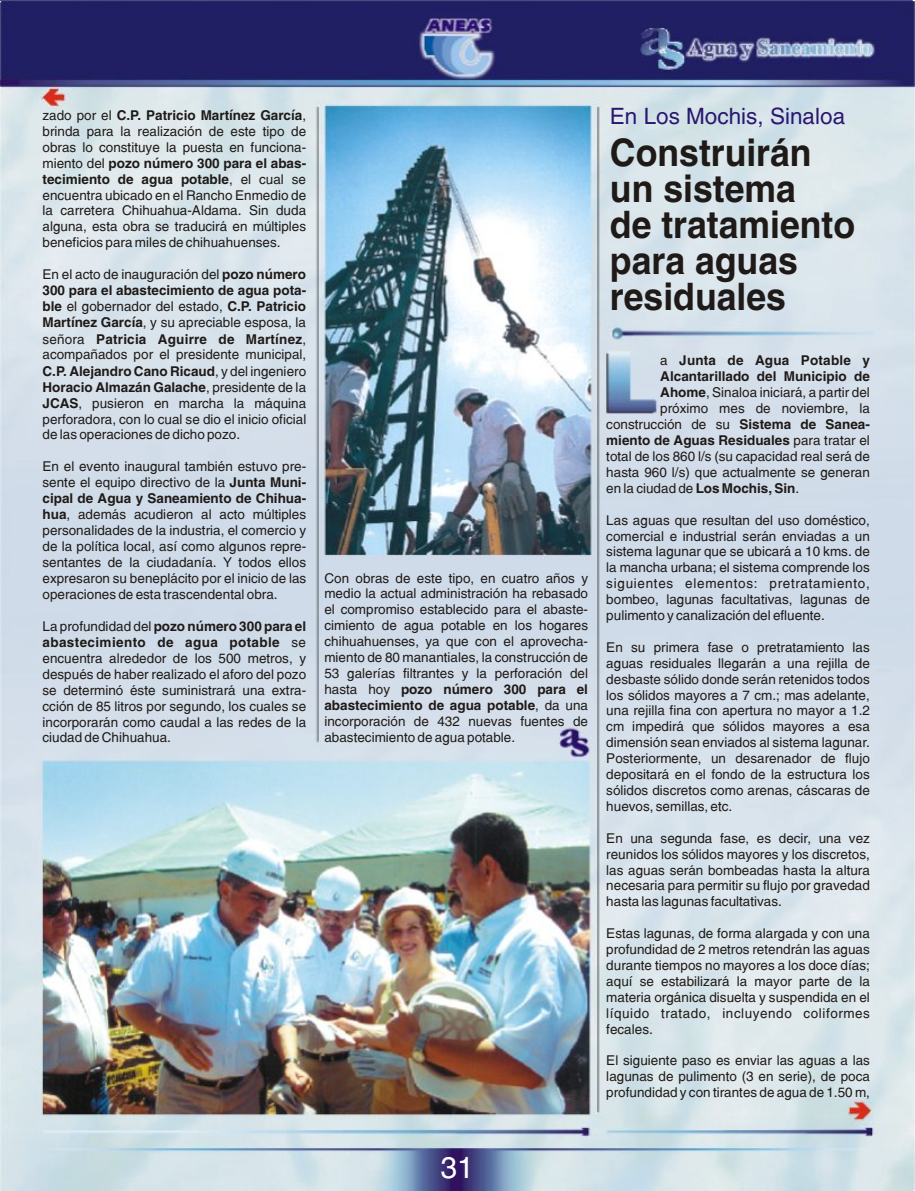
<style>
.page{position:relative;width:915px;height:1191px;background:#fff}
.page>*{position:absolute;margin:0;border:0;box-sizing:border-box;transform-origin:0 0}
.t1{font:700 37.8px/36px "Switzerland";color:#1f1a17;scale:.94 1}
.t2{font:30px "Switzerland";color:#fff}
.t3{font:22.5px "Switzerland";color:#291770}
.t4{font:13.5px/15.9px "Switzerland";color:#1f1a17;text-align:justify}
.t5{font:700 13.5px "Switzerland";color:#1f1a17}
.s1{font-weight:700}
.s2{font-weight:400}
</style>
<div class="page">
<img style="left:0;top:0;width:914px;height:1191px">
<p class="t4" style="left:43px;top:108px;width:265px">zado por el <span class="s1">C.P. Patricio Martínez García</span>, brinda para la realización de este tipo de obras lo constituye la puesta en funciona&shy;miento del <span class="s1">pozo número 300 para el abas&shy;tecimiento de agua potable</span>, el cual se encuentra ubicado en el Rancho Enmedio de la carretera Chihuahua-Aldama. Sin duda alguna, esta obra se traducirá en múltiples beneficios para miles de chihuahuenses.</p>
<p class="t4" style="left:43px;top:268px;width:265px">En el acto de inauguración del <span class="s1">pozo número 300 para el abastecimiento de agua pota&shy;ble</span> el gobernador del estado, <span class="s1">C.P. Patricio Martínez García</span>, y su apreciable esposa, la señora <span class="s1">Patricia Aguirre de Martínez</span>, acompañados por el presidente municipal, <span class="s1">C.P. Alejandro Cano Ricaud</span>, y del ingeniero <span class="s1">Horacio Almazán Galache</span>, presidente de la <span class="s1">JCAS</span>, pusieron en marcha la máquina perforadora, con lo cual se dio el inicio oficial de las operaciones de dicho pozo.</p>
<p class="t4" style="left:43px;top:460px;width:265px">En el evento inaugural también estuvo pre&shy;sente el equipo directivo de la <span class="s1">Junta Muni&shy;cipal de Agua y Saneamiento de Chihua&shy;hua</span>, además acudieron al acto múltiples personalidades de la industria, el comercio y de la política local, así como algunos repre&shy;sentantes de la ciudadanía. Y todos ellos expresaron su beneplácito por el inicio de las operaciones de esta trascendental obra.</p>
<p class="t4" style="left:43px;top:620px;width:265px">La profundidad del <span class="s1">pozo número 300 para el abastecimiento de agua potable</span> se encuentra alrededor de los 500 metros, y después de haber realizado el aforo del pozo se determinó éste suministrará una extra&shy;cción de 85 litros por segundo, los cuales se incorporarán como caudal a las redes de la ciudad de Chihuahua.</p>
<p class="t4" style="left:324px;top:571px;width:265px">Con obras de este tipo, en cuatro años y medio la actual administración ha rebasado el compromiso establecido para el abaste&shy;cimiento de agua potable en los hogares chihuahuenses, ya que con el aprovecha&shy;miento de 80 manantiales, la construcción de 53 galerías filtrantes y la perforación del hasta hoy <span class="s1">pozo número 300 para el abastecimiento de agua potable</span>, da una incorporación de 432 nuevas fuentes de abastecimiento de agua potable.</p>
<h3 class="t3" style="left:610px;top:107px;width:237px">En Los Mochis, Sinaloa</h3>
<h1 class="t1" style="left:610px;top:138px;width:262px">Construirán un sistema<br>de tratamiento para aguas residuales</h1>
<p class="t5" style="left:660px;top:355px;width:211px"><span class="s2">a</span> Junta de Agua Potable y</p>
<p class="t5" style="left:660px;top:371px;width:211px">Alcantarillado del Municipio de</p>
<p class="t4" style="left:660px;top:386px;width:211px"><span class="s1">Ahome</span>, Sinaloa iniciará, a partir del</p>
<p class="t4" style="left:660px;top:401px;width:211px">próximo mes de noviembre, la</p>
<p class="t4" style="left:606px;top:417px;width:265px">construcción de su <span class="s1">Sistema de Sanea-</span></p>
<p class="t5" style="left:606px;top:435px;width:265px">miento de Aguas Residuales <span class="s2">para tratar el</span></p>
<p class="t4" style="left:606px;top:449px;width:265px">total de los 860 l/s (su capacidad real será de</p>
<p class="t4" style="left:606px;top:465px;width:265px">hasta 960 l/s) que actualmente se generan</p>
<p class="t4" style="left:606px;top:481px;width:194px">en la ciudad de <span class="s1">Los Mochis, Sin</span>.</p>
<p class="t4" style="left:606px;top:513px;width:265px">Las aguas que resultan del uso doméstico, comercial e industrial serán enviadas a un sistema lagunar que se ubicará a 10 kms. de la mancha urbana; el sistema comprende los siguientes elementos: pretratamiento, bombeo, lagunas facultativas, lagunas de pulimento y canalización del efluente.</p>
<p class="t4" style="left:606px;top:640px;width:265px">En su primera fase o pretratamiento las aguas residuales llegarán a una rejilla de desbaste sólido donde serán retenidos todos los sólidos mayores a 7 cm.; mas adelante, una rejilla fina con apertura no mayor a 1.2 cm impedirá que sólidos mayores a esa dimensión sean enviados al sistema lagunar.<br>Posteriormente, un desarenador de flujo depositará en el fondo de la estructura los sólidos discretos como arenas, cáscaras de huevos, semillas, etc.</p>
<p class="t4" style="left:606px;top:831px;width:265px">En una segunda fase, es decir, una vez reunidos los sólidos mayores y los discretos, las aguas serán bombeadas hasta la altura necesaria para permitir su flujo por gravedad hasta las lagunas facultativas.</p>
<p class="t4" style="left:606px;top:927px;width:265px">Estas lagunas, de forma alargada y con una profundidad de 2 metros retendrán las aguas durante tiempos no mayores a los doce días; aquí se estabilizará la mayor parte de la materia orgánica disuelta y suspendida en el líquido tratado, incluyendo coliformes fecales.</p>
<p class="t4" style="left:606px;top:1054px;width:265px">El siguiente paso es enviar las aguas a las lagunas de pulimento (3 en serie), de poca profundidad y con tirantes de agua de 1.50 m,</p>
<h2 class="t2" style="left:441px;top:1156px;width:35px">31</h2>
</div>
